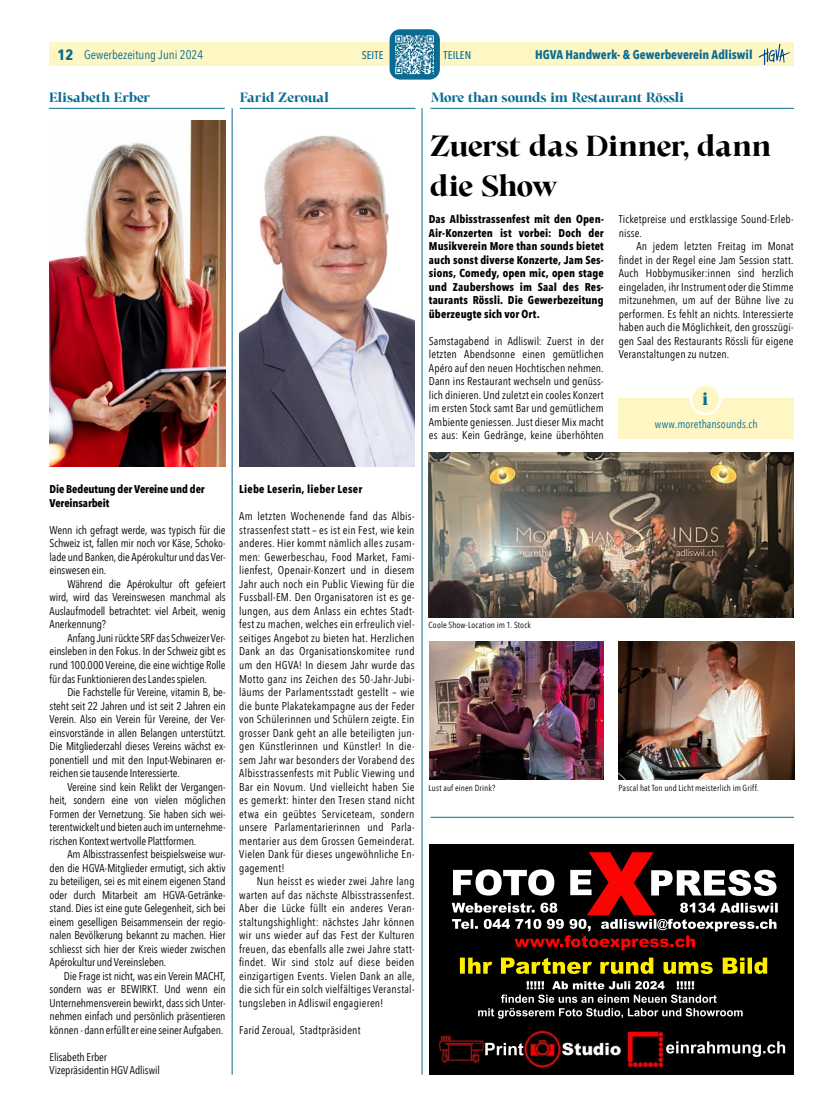
<style>
.page{position:relative;width:833px;height:1117px;background:#fff}
.page>*{position:absolute;margin:0;border:0;box-sizing:border-box;transform-origin:0 0}
.t1{font:700 32.5px/40.5px "Cita Pro";letter-spacing:-.02em;color:#000}
.t2{font:700 20px "Cita Pro";color:#0a6c93}
.t3{font:700 15px "Cita Pro";letter-spacing:-.02em;color:#0a6c93}
.t4{font:700 12.5px "Avenir Next Condensed";color:#0a6c93}
.t5{font:12.5px "Avenir Next Condensed";color:#0a6c93}
.t6{font:11.25px/13.5px "Avenir Next Condensed";letter-spacing:-.005em;color:#000;text-align:justify}
.t7{font:700 11.25px/13.5px "Avenir Next Condensed";letter-spacing:.01em;color:#000;text-align:justify}
.t8{font:700 11.25px/13.5px "Avenir Next Condensed";letter-spacing:-.01em;color:#000}
.t9{font:11.25px "Avenir Next Condensed";letter-spacing:.015em;color:#000}
.t10{font:11.25px "Avenir Next Condensed";letter-spacing:.01em;color:#0a6c93}
.t11{font:500 11.25px "Avenir Next Condensed";letter-spacing:.005em;color:#0a6c93}
.t12{font:8.75px "Avenir Next Condensed";letter-spacing:.02em;color:#000}
.s1{font-weight:700;font-size:15px}
</style>
<div class="page">
<div style="left:50px;top:43px;width:744px;height:23px;background:#fef7c3"></div>
<svg style="left:758px;top:44px;width:32px;height:21px"></svg>
<div style="left:389px;top:29px;width:51px;height:51px;background:#0a6c93;border-radius:11px"></div>
<hr style="left:49px;top:108px;width:176px;height:1px;background:#0a6c93">
<hr style="left:240px;top:108px;width:175px;height:1px;background:#0a6c93">
<img style="left:49px;top:120px;width:177px;height:346px">
<img style="left:240px;top:135px;width:174px;height:331px">
<hr style="left:430px;top:108px;width:364px;height:1px;background:#0a6c93">
<hr style="left:232px;top:108px;width:1px;height:966px;background:#0a6c93">
<hr style="left:422px;top:108px;width:1px;height:966px;background:#0a6c93">
<hr style="left:430px;top:816px;width:364px;height:1px;background:#0a6c93">
<div style="left:618px;top:398px;width:176px;height:33px;background:#fef7c3"></div>
<div style="left:618px;top:405px;width:176px;height:33px;background:#fef7c3"></div>
<div style="left:691px;top:384px;width:29px;height:30px;background:#fef7c3;border-radius:50%"></div>
<div style="left:689px;top:383px;width:32px;height:32px;border:2px solid #fff;border-radius:50%"></div>
<img style="left:429px;top:844px;width:364px;height:229px">
<img style="left:429px;top:452px;width:364px;height:165px">
<img style="left:430px;top:641px;width:173px;height:138px">
<img style="left:618px;top:641px;width:176px;height:138px">
<img style="left:395px;top:35px;width:40px;height:40px">
<p class="t5" style="left:58px;top:44px;width:147px"><span class="s1">12</span> Gewerbezeitung Juni 2024</p>
<p class="t11" style="left:362px;top:48px;width:23px">SEITE</p>
<p class="t11" style="left:443px;top:48px;width:29px">TEILEN</p>
<p class="t4" style="left:535px;top:47px;width:219px">HGVA Handwerk- &amp; Gewerbeverein Adliswil</p>
<h3 class="t3" style="left:49px;top:87px;width:103px">Elisabeth Erber</h3>
<h3 class="t3" style="left:240px;top:87px;width:91px">Farid Zeroual</h3>
<h3 class="t3" style="left:430px;top:87px;width:255px">More than sounds im Restaurant Rössli</h3>
<h1 class="t1" style="left:430px;top:125px;width:342px">Zuerst das Dinner, dann die Show</h1>
<p class="t7" style="left:429px;top:212px;width:176px">Das Albisstrassenfest mit den Open-Air-Konzerten ist vorbei: Doch der Musikverein More than sounds bietet auch sonst diverse Konzerte, Jam Ses&shy;sions, Comedy, open mic, open stage und Zaubershows im Saal des Res&shy;taurants Rössli. Die Gewerbezeitung überzeugte sich vor Ort.</p>
<p class="t6" style="left:429px;top:333px;width:176px">Samstagabend in Adliswil: Zuerst in der letzten Abendsonne einen gemütlichen Apéro auf den neuen Hochtischen nehmen.<br>Dann ins Restaurant wechseln und genüss&shy;lich dinieren. Und zuletzt ein cooles Konzert im ersten Stock samt Bar und gemütlichem Ambiente geniessen. Just dieser Mix macht es aus: Kein Gedränge, keine überhöhten</p>
<p class="t6" style="left:619px;top:212px;width:176px">Ticketpreise und erstklassige Sound-Erleb&shy;nisse.</p>
<p class="t6" style="left:619px;top:239px;width:176px;text-indent:18px">An jedem letzten Freitag im Monat findet in der Regel eine Jam Session statt.<br>Auch Hobbymusiker:innen sind herzlich eingeladen, ihr Instrument oder die Stimme mitzunehmen, um auf der Bühne live zu performen. Es fehlt an nichts. Interessierte haben auch die Möglichkeit, den grosszügi&shy;gen Saal des Restaurants Rössli für eigene Veranstaltungen zu nutzen.</p>
<h2 class="t2" style="left:702px;top:385px;width:8px">i</h2>
<p class="t10" style="left:655px;top:414px;width:104px">www.morethansounds.ch</p>
<p class="t8" style="left:50px;top:482px;width:157px">Die Bedeutung der Vereine und der<br>Vereinsarbeit</p>
<p class="t6" style="left:50px;top:522px;width:177px">Wenn ich gefragt werde, was typisch für die Schweiz ist, fallen mir noch vor Käse, Schoko&shy;lade und Banken, die Apérokultur und das Ver&shy;einswesen ein.</p>
<p class="t6" style="left:50px;top:576px;width:177px;text-indent:18px">Während die Apérokultur oft gefeiert wird, wird das Vereinswesen manchmal als Auslaufmodell betrachtet: viel Arbeit, wenig Anerkennung?</p>
<p class="t6" style="left:50px;top:630px;width:177px;text-indent:18px">Anfang Juni rückte SRF das Schweizer Ver&shy;einsleben in den Fokus. In der Schweiz gibt es rund 100.000 Vereine, die eine wichtige Rolle für das Funktionieren des Landes spielen.</p>
<p class="t6" style="left:50px;top:684px;width:177px;text-indent:18px">Die Fachstelle für Vereine, vitamin B, be&shy;steht seit 22 Jahren und ist seit 2 Jahren ein Verein. Also ein Verein für Vereine, der Ver&shy;einsvorstände in allen Belangen unterstützt.<br>Die Mitgliederzahl dieses Vereins wächst ex&shy;ponentiell und mit den Input-Webinaren er&shy;reichen sie tausende Interessierte.</p>
<p class="t6" style="left:50px;top:779px;width:177px;text-indent:18px">Vereine sind kein Relikt der Vergangen&shy;heit, sondern eine von vielen möglichen Formen der Vernetzung. Sie haben sich wei&shy;terentwickelt und bieten auch im unternehme&shy;rischen Kontext wertvolle Plattformen.</p>
<p class="t6" style="left:50px;top:846px;width:177px;text-indent:18px">Am Albisstrassenfest beispielsweise wur&shy;den die HGVA-Mitglieder ermutigt, sich aktiv zu beteiligen, sei es mit einem eigenen Stand oder durch Mitarbeit am HGVA-Getränke&shy;stand. Dies ist eine gute Gelegenheit, sich bei einem geselligen Beisammensein der regio&shy;nalen Bevölkerung bekannt zu machen. Hier schliesst sich hier der Kreis wieder zwischen Apérokultur und Vereinsleben.</p>
<p class="t6" style="left:50px;top:968px;width:177px;text-indent:14px">Die Frage ist nicht, was ein Verein MACHT, sondern was er BEWIRKT. Und wenn ein Unternehmensverein bewirkt, dass sich Unter&shy;nehmen einfach und persönlich präsentieren können - dann erfüllt er eine seiner Aufgaben.</p>
<p class="t6" style="left:50px;top:1049px;width:112px">Elisabeth Erber<br>Vizepräsidentin HGV Adliswil</p>
<p class="t7" style="left:239px;top:482px;width:124px">Liebe Leserin, lieber Leser</p>
<p class="t6" style="left:239px;top:509px;width:177px">Am letzten Wochenende fand das Albis&shy;strassenfest statt – es ist ein Fest, wie kein anderes. Hier kommt nämlich alles zusam&shy;men: Gewerbeschau, Food Market, Fami&shy;lienfest, Openair-Konzert und in diesem Jahr auch noch ein Public Viewing für die Fussball-EM. Den Organisatoren ist es ge&shy;lungen, aus dem Anlass ein echtes Stadt&shy;fest zu machen, welches ein erfreulich viel&shy;seitiges Angebot zu bieten hat. Herzlichen Dank an das Organisationskomitee rund um den HGVA! In diesem Jahr wurde das Motto ganz ins Zeichen des 50-Jahr-Jubi&shy;läums der Parlamentsstadt gestellt – wie die bunte Plakatekampagne aus der Feder von Schülerinnen und Schülern zeigte. Ein grosser Dank geht an alle beteiligten jun&shy;gen Künstlerinnen und Künstler! In die&shy;sem Jahr war besonders der Vorabend des Albisstrassenfests mit Public Viewing und Bar ein Novum. Und vielleicht haben Sie es gemerkt: hinter den Tresen stand nicht etwa ein geübtes Serviceteam, sondern unsere Parlamentarierinnen und Parla&shy;mentarier aus dem Grossen Gemeinderat.<br>Vielen Dank für dieses ungewöhnliche En&shy;gagement!</p>
<p class="t6" style="left:239px;top:873px;width:177px;text-indent:18px">Nun heisst es wieder zwei Jahre lang warten auf das nächste Albisstrassenfest.<br>Aber die Lücke füllt ein anderes Veran&shy;staltungshighlight: nächstes Jahr können wir uns wieder auf das Fest der Kulturen freuen, das ebenfalls alle zwei Jahre statt&shy;findet. Wir sind stolz auf diese beiden einzigartigen Events. Vielen Dank an alle, die sich für ein solch vielfältiges Veranstal&shy;tungsleben in Adliswil engagieren!</p>
<p class="t9" style="left:239px;top:1019px;width:123px">Farid Zeroual, Stadtpräsident</p>
<p class="t12" style="left:428px;top:617px;width:104px">Coole Show-Location im 1. Stock</p>
<p class="t12" style="left:428px;top:779px;width:68px">Lust auf einen Drink?</p>
<p class="t12" style="left:618px;top:779px;width:142px">Pascal hat Ton und Licht meisterlich im Griff.</p>
</div>
